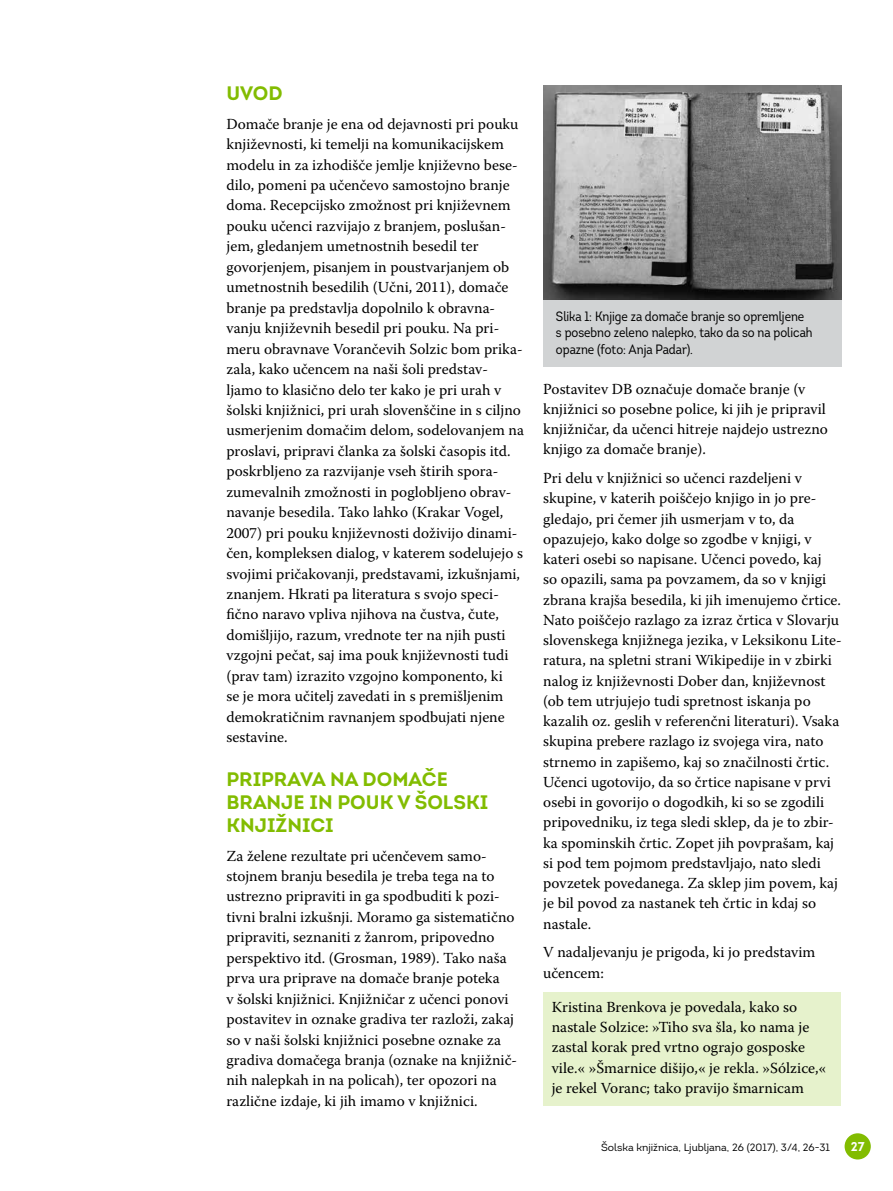
<style>
.page{position:relative;width:893px;height:1191px;background:#fff}
.page>*{position:absolute;margin:0;border:0;box-sizing:border-box;transform-origin:0 0}
.t1{font:700 19.5px "Intro";color:#82bc00}
.t2{font:15.3px/20.4px "Warnock Pro";color:#000}
.t3{font:13.5px/16.5px "Intro Cond";color:#000}
.t4{font:700 12.75px "Intro";color:#fff}
.t5{font:10.5px "Intro";color:#000}
</style>
<div class="page">
<div style="left:845px;top:1133px;width:26px;height:26px;background:#82bc00;border-radius:50%"></div>
<div style="left:543px;top:85px;width:299px;height:281px;background:#d1d3d4"></div>
<img style="left:543px;top:85px;width:299px;height:215px">
<div style="left:543px;top:992px;width:298px;height:114px;background:#e6f2cc"></div>
<p class="t1" style="left:226px;top:80px;width:29px">UVOD</p>
<p class="t2" style="left:226px;top:113px;width:299px">Domače branje je ena od dejavnosti pri pouku književnosti, ki temelji na komunikacijskem modelu in za izhodišče jemlje književno bese&shy;dilo, pomeni pa učenčevo samostojno branje doma. Recepcijsko zmožnost pri književnem pouku učenci razvijajo z branjem, poslušan&shy;jem, gledanjem umetnostnih besedil ter govorjenjem, pisanjem in poustvarjanjem ob umetnostnih besedilih (Učni, 2011), domače branje pa predstavlja dopolnilo k obravna&shy;vanju književnih besedil pri pouku. Na pri&shy;meru obravnave Vorančevih Solzic bom prika&shy;zala, kako učencem na naši šoli predstav&shy;ljamo to klasično delo ter kako je pri urah v šolski knjižnici, pri urah slovenščine in s ciljno usmerjenim domačim delom, sodelovanjem na proslavi, pripravi članka za šolski časopis itd. poskrbljeno za razvijanje vseh štirih spora&shy;zumevalnih zmožnosti in poglobljeno obrav&shy;navanje besedila. Tako lahko (Krakar Vogel, 2007) pri pouku književnosti doživijo dinami&shy;čen, kompleksen dialog, v katerem sodelujejo s svojimi pričakovanji, predstavami, izkušnjami, znanjem. Hkrati pa literatura s svojo speci&shy;fično naravo vpliva njihova na čustva, čute, domišljijo, razum, vrednote ter na njih pusti vzgojni pečat, saj ima pouk književnosti tudi (prav tam) izrazito vzgojno komponento, ki<br>se je mora učitelj zavedati in s premišljenim demokratičnim ravnanjem spodbujati njene sestavine.</p>
<p class="t1" style="left:226px;top:767px;width:26px">PRIPRAVA</p>
<p class="t1" style="left:330px;top:767px;width:93px">NA DOMAČE</p>
<p class="t1" style="left:226px;top:789px;width:14px">BRANJE</p>
<p class="t1" style="left:310px;top:789px;width:43px">IN POUK</p>
<p class="t1" style="left:397px;top:789px;width:31px">V ŠOLSKI</p>
<p class="t1" style="left:226px;top:812px;width:13px">KNJIŽNICI</p>
<p class="t2" style="left:226px;top:845px;width:292px">Za želene rezultate pri učenčevem samo&shy;stojnem branju besedila je treba tega na to ustrezno pripraviti in ga spodbuditi k pozi&shy;tivni bralni izkušnji. Moramo ga sistematično pripraviti, seznaniti z žanrom, pripovedno perspektivo itd. (Grosman, 1989). Tako naša prva ura priprave na domače branje poteka<br>v šolski knjižnici. Knjižničar z učenci ponovi postavitev in oznake gradiva ter razloži, zakaj so v naši šolski knjižnici posebne oznake za gradiva domačega branja (oznake na knjižnič&shy;nih nalepkah in na policah), ter opozori na različne izdaje, ki jih imamo v knjižnici.</p>
<p class="t3" style="left:556px;top:308px;width:258px">Slika 1: Knjige za domače branje so opremljene s posebno zeleno nalepko, tako da so na policah opazne (foto: Anja Padar).</p>
<p class="t2" style="left:543px;top:378px;width:286px">Postavitev DB označuje domače branje (v knjižnici so posebne police, ki jih je pripravil knjižničar, da učenci hitreje najdejo ustrezno knjigo za domače branje).</p>
<p class="t2" style="left:543px;top:467px;width:300px">Pri delu v knjižnici so učenci razdeljeni v skupine, v katerih poiščejo knjigo in jo pre&shy;gledajo, pri čemer jih usmerjam v to, da opazujejo, kako dolge so zgodbe v knjigi, v kateri osebi so napisane. Učenci povedo, kaj<br>so opazili, sama pa povzamem, da so v knjigi zbrana krajša besedila, ki jih imenujemo črtice.<br>Nato poiščejo razlago za izraz črtica v Slovarju slovenskega knjižnega jezika, v Leksikonu Lite&shy;ratura, na spletni strani Wikipedije in v zbirki nalog iz književnosti Dober dan, književnost (ob tem utrjujejo tudi spretnost iskanja po kazalih oz. geslih v referenčni literaturi). Vsaka skupina prebere razlago iz svojega vira, nato strnemo in zapišemo, kaj so značilnosti črtic.<br>Učenci ugotovijo, da so črtice napisane v prvi osebi in govorijo o dogodkih, ki so se zgodili pripovedniku, iz tega sledi sklep, da je to zbir&shy;ka spominskih črtic. Zopet jih povprašam, kaj si pod tem pojmom predstavljajo, nato sledi povzetek povedanega. Za sklep jim povem, kaj je bil povod za nastanek teh črtic in kdaj so nastale.</p>
<p class="t2" style="left:543px;top:942px;width:274px">V nadaljevanju je prigoda, ki jo predstavim učencem:</p>
<p class="t2" style="left:552px;top:996px;width:276px">Kristina Brenkova je povedala, kako so nastale Solzice: »Tiho sva šla, ko nama je zastal korak pred vrtno ograjo gosposke vile.« »Šmarnice dišijo,« je rekla. »Sólzice,« je rekel Voranc; tako pravijo šmarnicam</p>
<p class="t5" style="left:601px;top:1140px;width:230px">Šolska knjižnica, Ljubljana, 26 (2017), 3/4, 26-31</p>
<p class="t4" style="left:851px;top:1137px;width:15px">27</p>
</div>
